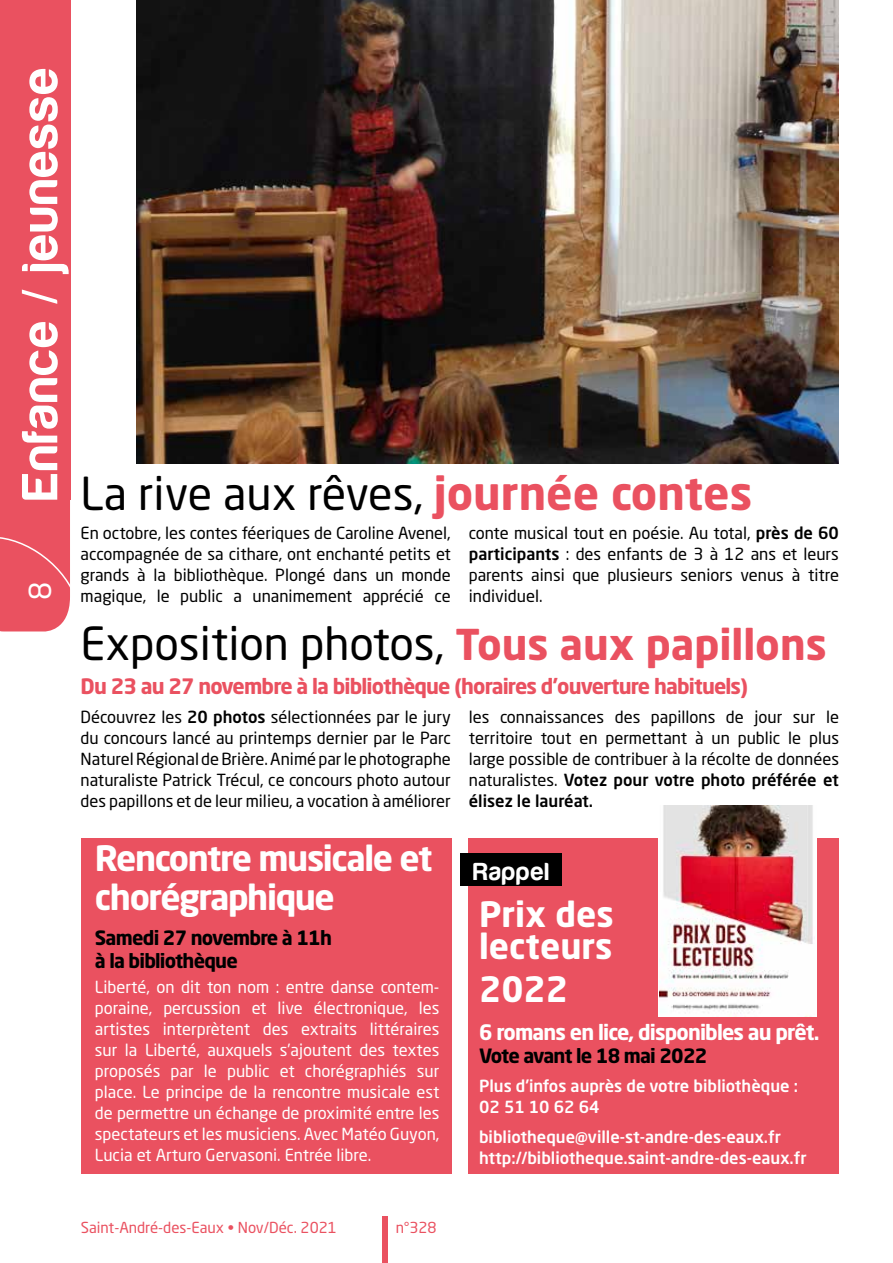
<style>
.page{position:relative;width:893px;height:1263px;background:#fff}
.page>*{position:absolute;margin:0;border:0;box-sizing:border-box;transform-origin:0 0}
.t1{font:52.5px "Harabara";letter-spacing:.05em;color:#fff}
.t2{font:45px "Neo Sans Std";color:#000}
.t3{font:700 34.5px/39px "Neo Sans Std";letter-spacing:-.04em;color:#fff}
.t4{font:700 34.5px/31.5px "Neo Sans Std";color:#fff}
.t5{font:30px "Neo Sans Std";color:#fff}
.t6{font:700 25.5px "Harabara";letter-spacing:.05em;color:#fff}
.t7{font:700 21px "Neo Sans Std";letter-spacing:-.04em;color:#ea5160}
.t8{font:700 21px "Neo Sans Std";letter-spacing:-.04em;color:#fff}
.t9{font:700 19.5px/22.5px "Neo Sans Std";letter-spacing:-.04em;color:#000}
.t10{font:16.5px/21px "Neo Sans Std";color:#000;text-align:justify}
.t11{font:16.5px/21px "Neo Sans Std";color:#fff;text-align:justify}
.t12{font:500 16.5px/21px "Neo Sans Std";color:#fff}
.t13{font:15px "Neo Sans Std";color:#ea5160}
.s1{font-weight:700;color:#ea5160}
.s2{font-weight:500}
.s3{font-weight:700;font-size:42px;color:#ea5160}
</style>
<div class="page">
<div style="left:81px;top:838px;width:370px;height:336px;background:#ea5160"></div>
<div style="left:468px;top:838px;width:371px;height:336px;background:#ea5160"></div>
<div style="left:382px;top:1216px;width:5px;height:47px;background:#ea5160"></div>
<img style="left:136px;top:0;width:703px;height:463px">
<div style="left:0;top:0;width:70px;height:500px;background:#ea5160"></div>
<div style="left:0;top:381px;width:71px;height:251px;background:#ea5160"></div>
<div style="left:460px;top:853px;width:102px;height:32px;background:#000"></div>
<img style="left:659px;top:806px;width:157px;height:210px">
<h1 class="t1" style="left:13px;top:500px;width:434px;rotate:-90deg"><sup>8</sup>Enfance / jeunesse</h1>
<h3 class="t5" style="left:22px;top:600px;width:20px;rotate:-90deg">8</h3>
<h2 class="t2" style="left:81px;top:465px;width:673px">La rive aux rêves, <span class="s1">journée contes</span></h2>
<p class="t10" style="left:81px;top:522px;width:372px">En octobre, les contes féeriques de Caroline Avenel, accompagnée de sa cithare, ont enchanté petits et grands à la bibliothèque. Plongé dans un monde magique, le public a unanimement apprécié ce</p>
<p class="t10" style="left:469px;top:522px;width:372px">conte musical tout en poésie. Au total, <span class="s2">près de 60 participants</span> : des enfants de 3 à 12 ans et leurs parents ainsi que plusieurs seniors venus à titre individuel.</p>
<h2 class="t2" style="left:81px;top:615px;width:748px">Exposition photos, <span class="s3">Tous aux papillons</span></h2>
<p class="t7" style="left:81px;top:672px;width:669px">Du 23 au 27 novembre à la bibliothèque (horaires d'ouverture habituels)</p>
<p class="t10" style="left:81px;top:706px;width:372px">Découvrez les <span class="s2">20 photos</span> sélectionnées par le jury du concours lancé au printemps dernier par le Parc Naturel Régional de Brière. Animé par le photographe naturaliste Patrick Trécul, ce concours photo autour des papillons et de leur milieu, a vocation à améliorer</p>
<p class="t10" style="left:469px;top:706px;width:372px">les connaissances des papillons de jour sur le territoire tout en permettant à un public le plus large possible de contribuer à la récolte de données naturalistes. <span class="s2">Votez pour votre photo préférée et élisez le lauréat.</span></p>
<h3 class="t3" style="left:95px;top:838px;width:339px">Rencontre musicale et chorégraphique</h3>
<p class="t9" style="left:95px;top:926px;width:239px">Samedi 27 novembre à 11h à la bibliothèque</p>
<p class="t11" style="left:95px;top:976px;width:346px">Liberté, on dit ton nom : entre danse contem&shy;poraine, percussion et live électronique, les artistes interprètent des extraits littéraires sur la Liberté, auxquels s’ajoutent des textes proposés par le public et chorégraphiés sur place. Le principe de la rencontre musicale est de permettre un échange de proximité entre les spectateurs et les musiciens. Avec Matéo Guyon, Lucia et Arturo Gervasoni. Entrée libre.</p>
<h3 class="t6" style="left:473px;top:858px;width:77px">Rappel</h3>
<h3 class="t4" style="left:479px;top:897px;width:136px">Prix des lecteurs</h3>
<h3 class="t3" style="left:479px;top:969px;width:91px">2022</h3>
<p class="t8" style="left:479px;top:1019px;width:342px">6 romans en lice, disponibles au prêt.</p>
<p class="t9" style="left:479px;top:1044px;width:230px">Vote avant le 18 mai 2022</p>
<p class="t12" style="left:479px;top:1075px;width:320px">Plus d'infos auprès de votre bibliothèque :<br>02 51 10 62 64</p>
<p class="t12" style="left:479px;top:1126px;width:329px">bibliotheque@ville-st-andre-des-eaux.fr http://bibliotheque.saint-andre-des-eaux.fr</p>
<p class="t13" style="left:81px;top:1218px;width:258px">Saint-André-des-Eaux • Nov/Déc. 2021</p>
<p class="t13" style="left:396px;top:1218px;width:42px">n°328</p>
</div>
